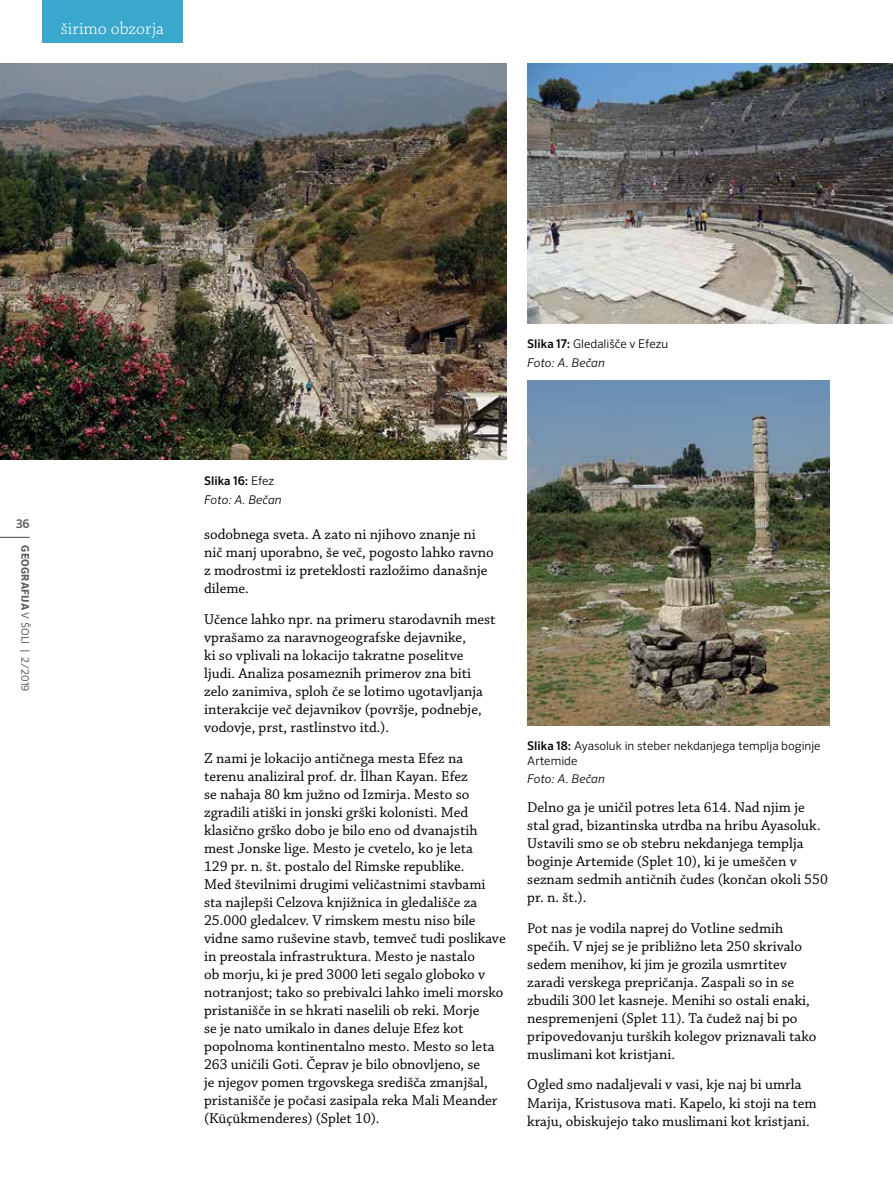
<style>
.page{position:relative;width:893px;height:1191px;background:#fff}
.page>*{position:absolute;margin:0;border:0;box-sizing:border-box;transform-origin:0 0}
.t1{font:300 18px "Chaparral Pro";color:#fff}
.t2{font:15px/18px "Chaparral Pro";color:#000}
.t3{font:300 12px/18.6px "Sero Pro";color:#000}
.t4{font:italic 300 12px/18.6px "Sero Pro";color:#000}
.t5{font:500 12px "Sero Pro";color:#58595b}
.t6{font:10.5px "Sero Pro";letter-spacing:.005em;color:#58595b}
.s1{font-weight:700}
.s2{font-weight:500}
.s3{font-style:italic}
.s4{font-weight:500;font-style:normal}
.s5{font-style:normal}
</style>
<div class="page">
<img style="left:527px;top:64px;width:366px;height:259px">
<img style="left:527px;top:380px;width:302px;height:345px">
<img style="left:0;top:64px;width:506px;height:395px">
<hr style="left:0;top:537px;width:30px;height:1px;background:#58595b">
<div style="left:42px;top:0;width:141px;height:43px;background:#3aa7cd"></div>
<p class="t1" style="left:61px;top:18px;width:105px">širimo obzorja</p>
<p class="t5" style="left:16px;top:516px;width:15px">36</p>
<p class="t6" style="left:32px;top:545px;width:148px;rotate:90deg"><span class="s1">Geografija</span> v šoli | 2/2019</p>
<p class="t3" style="left:527px;top:335px;width:143px"><span class="s2">Slika 17:</span> Gledališče v Efezu<br><span class="s3">Foto: A. Bečan</span></p>
<p class="t4" style="left:204px;top:471px;width:79px"><span class="s4">Slika 16:</span> <span class="s5">Efez<br></span>Foto: A. Bečan</p>
<p class="t2" style="left:204px;top:526px;width:291px">sodobnega sveta. A zato ni njihovo znanje ni nič manj uporabno, še več, pogosto lahko ravno z modrostmi iz preteklosti razložimo današnje dileme.</p>
<p class="t2" style="left:204px;top:610px;width:293px">Učence lahko npr. na primeru starodavnih mest vprašamo za naravnogeografske dejavnike,<br>ki so vplivali na lokacijo takratne poselitve ljudi. Analiza posameznih primerov zna biti zelo zanimiva, sploh če se lotimo ugotavljanja interakcije več dejavnikov (površje, podnebje, vodovje, prst, rastlinstvo itd.).</p>
<p class="t2" style="left:204px;top:749px;width:303px">Z nami je lokacijo antičnega mesta Efez na terenu analiziral prof. dr. İlhan Kayan. Efez<br>se nahaja 80 km južno od Izmirja. Mesto so zgradili atiški in jonski grški kolonisti. Med klasično grško dobo je bilo eno od dvanajstih mest Jonske lige. Mesto je cvetelo, ko je leta<br>129 pr. n. št. postalo del Rimske republike.<br>Med številnimi drugimi veličastnimi stavbami sta najlepši Celzova knjižnica in gledališče za 25.000 gledalcev. V rimskem mestu niso bile vidne samo ruševine stavb, temveč tudi poslikave in preostala infrastruktura. Mesto je nastalo<br>ob morju, ki je pred 3000 leti segalo globoko v notranjost; tako so prebivalci lahko imeli morsko pristanišče in se hkrati naselili ob reki. Morje<br>se je nato umikalo in danes deluje Efez kot popolnoma kontinentalno mesto. Mesto so leta 263 uničili Goti. Čeprav je bilo obnovljeno, se<br>je njegov pomen trgovskega središča zmanjšal, pristanišče je počasi zasipala reka Mali Meander (Küçükmenderes) (Splet 10).</p>
<p class="t3" style="left:527px;top:738px;width:295px;line-height:14.4px"><span class="s2">Slika 18:</span> Ayasoluk in steber nekdanjega templja boginje<br>Artemide</p>
<p class="t4" style="left:527px;top:769px;width:79px">Foto: A. Bečan</p>
<p class="t2" style="left:527px;top:798px;width:302px">Delno ga je uničil potres leta 614. Nad njim je stal grad, bizantinska utrdba na hribu Ayasoluk.<br>Ustavili smo se ob stebru nekdanjega templja boginje Artemide (Splet 10), ki je umeščen v seznam sedmih antičnih čudes (končan okoli 550 pr. n. št.).</p>
<p class="t2" style="left:527px;top:919px;width:291px">Pot nas je vodila naprej do Votline sedmih spečih. V njej se je približno leta 250 skrivalo sedem menihov, ki jim je grozila usmrtitev zaradi verskega prepričanja. Zaspali so in se zbudili 300 let kasneje. Menihi so ostali enaki, nespremenjeni (Splet 11). Ta čudež naj bi po pripovedovanju turških kolegov priznavali tako muslimani kot kristjani.</p>
<p class="t2" style="left:527px;top:1076px;width:291px">Ogled smo nadaljevali v vasi, kje naj bi umrla<br>Marija, Kristusova mati. Kapelo, ki stoji na tem kraju, obiskujejo tako muslimani kot kristjani.</p>
</div>
